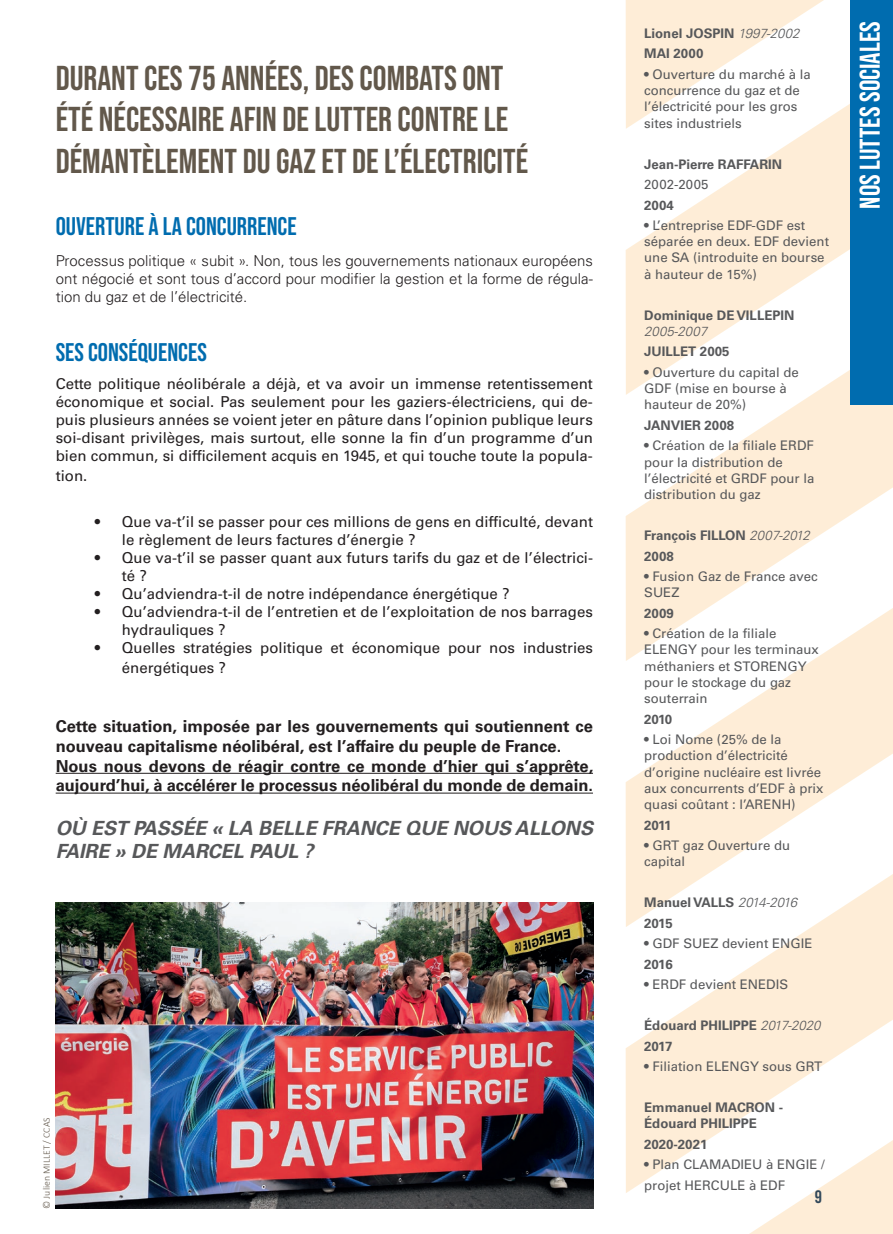
<style>
.page{position:relative;width:893px;height:1234px;background:#fff}
.page>*{position:absolute;margin:0;border:0;box-sizing:border-box;transform-origin:0 0}
.t1{font:34.5px/41.4px "Bebas Neue";color:#62584b}
.t2{font:28.5px "Bebas Neue";color:#fff}
.t3{font:25.5px "Bebas Neue";color:#006caf}
.t4{font:italic 700 19.5px/23.4px "Univers LT Std";color:#57585a}
.t5{font:18px "Bebas Neue";color:#31485a}
.t6{font:700 16.5px/19.8px "Univers LT Std";color:#231f20}
.t7{font:15px/18px "Univers LT Std";color:#231f20}
.t8{font:300 15px/18px "Univers LT Std";color:#231f20;text-align:justify}
.t9{font:13.2px/16.2px "Univers LT Std";color:#57585a}
.t10{font:700 13.2px/20.4px "Univers LT Std";color:#57585a}
.t11{font:italic 300 13.2px "Univers LT Std";color:#57585a}
.t12{font:300 9.75px "Calibri";color:#62584b}
.s1{font-weight:300;font-style:italic}
</style>
<div class="page">
<svg style="left:635px;top:395px;width:258px;height:115px;fill:#feedd7"></svg>
<svg style="left:626px;top:1192px;width:267px;height:41px"></svg>
<svg style="left:626px;top:0;width:224px;height:395px;fill:#feedd7"></svg>
<svg style="left:626px;top:926px;width:267px;height:266px;fill:#feedd7"></svg>
<svg style="left:626px;top:510px;width:267px;height:416px;fill:#feedd7"></svg>
<div style="left:850px;top:0;width:43px;height:404px;background:#006caf"></div>
<img style="left:56px;top:902px;width:537px;height:306px">
<hr style="left:56px;top:772px;width:537px;height:1px;background:#231f20">
<hr style="left:56px;top:792px;width:537px;height:1px;background:#231f20">
<h1 class="t1" style="left:56px;top:57px;width:474px">DURANT CES 75 ANNÉES, DES COMBATS ONT<br>ÉTÉ NÉCESSAIRE AFIN DE LUTTER CONTRE LE<br>DÉMANTÈLEMENT DU GAZ ET DE L’ÉLECTRICITÉ</h1>
<h3 class="t3" style="left:56px;top:211px;width:242px">OUVERTURE À LA CONCURRENCE</h3>
<p class="t8" style="left:56px;top:251px;width:539px">Processus politique « subit ». Non, tous les gouvernements nationaux européens ont négocié et sont tous d’accord pour modifier la gestion et la forme de régula&shy;tion du gaz et de l’électricité.</p>
<h3 class="t3" style="left:56px;top:337px;width:153px">SES CONSÉQUENCES</h3>
<p class="t7" style="left:56px;top:375px;width:539px;text-align:justify">Cette politique néolibérale a déjà, et va avoir un immense retentissement économique et social. Pas seulement pour les gaziers-électriciens, qui de&shy;puis plusieurs années se voient jeter en pâture dans l’opinion publique leurs soi-disant privilèges, mais surtout, elle sonne la fin d’un programme d’un bien commun, si difficilement acquis en 1945, et qui touche toute la popula-</p>
<p class="t7" style="left:56px;top:466px;width:33px">tion.</p>
<p class="t7" style="left:122px;top:512px;width:473px;text-indent:-27px">• Que va-t’il se passer pour ces millions de gens en difficulté, devant le règlement de leurs factures d’énergie ?</p>
<p class="t7" style="left:122px;top:548px;width:473px;text-indent:-27px">• Que va-t’il se passer quant aux futurs tarifs du gaz et de l’électrici&shy;té ?</p>
<p class="t7" style="left:95px;top:584px;width:416px">• Qu’adviendra-t-il de notre indépendance énergétique ?</p>
<p class="t7" style="left:122px;top:602px;width:473px;text-indent:-27px">• Qu’adviendra-t-il de l’entretien et de l’exploitation de nos barrages hydrauliques ?</p>
<p class="t7" style="left:122px;top:638px;width:473px;line-height:19.8px;text-indent:-27px">• Quelles stratégies politique et économique pour nos industries énergétiques ?</p>
<p class="t6" style="left:56px;top:716px;width:539px">Cette situation, imposée par les gouvernements qui soutiennent ce nouveau capitalisme néolibéral, est l’affaire du peuple de France.<br>Nous nous devons de réagir contre ce monde d’hier qui s’apprête, aujourd’hui, à accélérer le processus néolibéral du monde de demain.</p>
<h3 class="t4" style="left:56px;top:816px;width:539px">OÙ EST PASSÉE « LA BELLE FRANCE QUE NOUS ALLONS<br>FAIRE » DE MARCEL PAUL ?</h3>
<p class="t12" style="left:41px;top:1208px;width:93px;rotate:-90deg">© Julien MILLET / CCAS</p>
<p class="t10" style="left:644px;top:23px;width:157px">Lionel JOSPIN <span class="s1">1997-2002<br></span>MAI 2000</p>
<p class="t9" style="left:644px;top:66px;width:168px">• Ouverture du marché à la concurrence du gaz et de l’électricité pour les gros sites industriels</p>
<p class="t10" style="left:644px;top:154px;width:140px">Jean-Pierre RAFFARIN</p>
<p class="t9" style="left:644px;top:176px;width:66px">2002-2005</p>
<p class="t10" style="left:644px;top:195px;width:31px">2004</p>
<p class="t9" style="left:644px;top:217px;width:186px">• L’entreprise EDF-GDF est séparée en deux. EDF devient une SA (introduite en bourse à hauteur de 15%)</p>
<p class="t10" style="left:644px;top:305px;width:152px">Dominique DE VILLEPIN</p>
<p class="t11" style="left:644px;top:323px;width:64px">2005-2007</p>
<p class="t10" style="left:644px;top:341px;width:87px">JUILLET 2005</p>
<p class="t9" style="left:644px;top:364px;width:156px">• Ouverture du capital de<br>GDF (mise en bourse à hauteur de 20%)</p>
<p class="t10" style="left:644px;top:415px;width:91px">JANVIER 2008</p>
<p class="t9" style="left:644px;top:437px;width:172px">• Création de la filiale ERDF pour la distribution de l’électricité et GRDF pour la distribution du gaz</p>
<p class="t10" style="left:644px;top:525px;width:167px">François FILLON <span class="s1">2007-2012<br></span>2008</p>
<p class="t9" style="left:644px;top:568px;width:175px">• Fusion Gaz de France avec<br>SUEZ</p>
<p class="t10" style="left:644px;top:603px;width:31px">2009</p>
<p class="t9" style="left:644px;top:625px;width:176px">• Création de la filiale<br>ELENGY pour les terminaux méthaniers et STORENGY pour le stockage du gaz souterrain</p>
<p class="t10" style="left:644px;top:708px;width:29px">2010</p>
<p class="t9" style="left:644px;top:731px;width:181px">• Loi Nome (25% de la production d’électricité d’origine nucléaire est livrée aux concurrents d’EDF à prix quasi coûtant : l’ARENH)</p>
<p class="t10" style="left:644px;top:814px;width:29px">2011</p>
<p class="t9" style="left:644px;top:837px;width:147px">• GRT gaz Ouverture du capital</p>
<p class="t10" style="left:644px;top:892px;width:154px">Manuel VALLS <span class="s1">2014-2016<br></span>2015</p>
<p class="t9" style="left:644px;top:935px;width:170px">• GDF SUEZ devient ENGIE</p>
<p class="t10" style="left:644px;top:953px;width:30px">2016</p>
<p class="t9" style="left:644px;top:976px;width:145px">• ERDF devient ENEDIS</p>
<p class="t10" style="left:644px;top:1015px;width:178px">Édouard PHILIPPE <span class="s1">2017-2020<br></span>2017</p>
<p class="t9" style="left:644px;top:1058px;width:180px">• Filiation ELENGY sous GRT</p>
<p class="t10" style="left:644px;top:1099px;width:140px;line-height:16.2px">Emmanuel MACRON -<br>Édouard PHILIPPE</p>
<p class="t10" style="left:644px;top:1133px;width:65px">2020-2021</p>
<p class="t9" style="left:644px;top:1154px;width:182px;line-height:20.4px">• Plan CLAMADIEU à ENGIE / projet HERCULE à EDF</p>
<p class="t5" style="left:815px;top:1185px;width:9px">9</p>
<h2 class="t2" style="left:854px;top:208px;width:189px;rotate:-90deg">Nos luttes sociales</h2>
</div>
